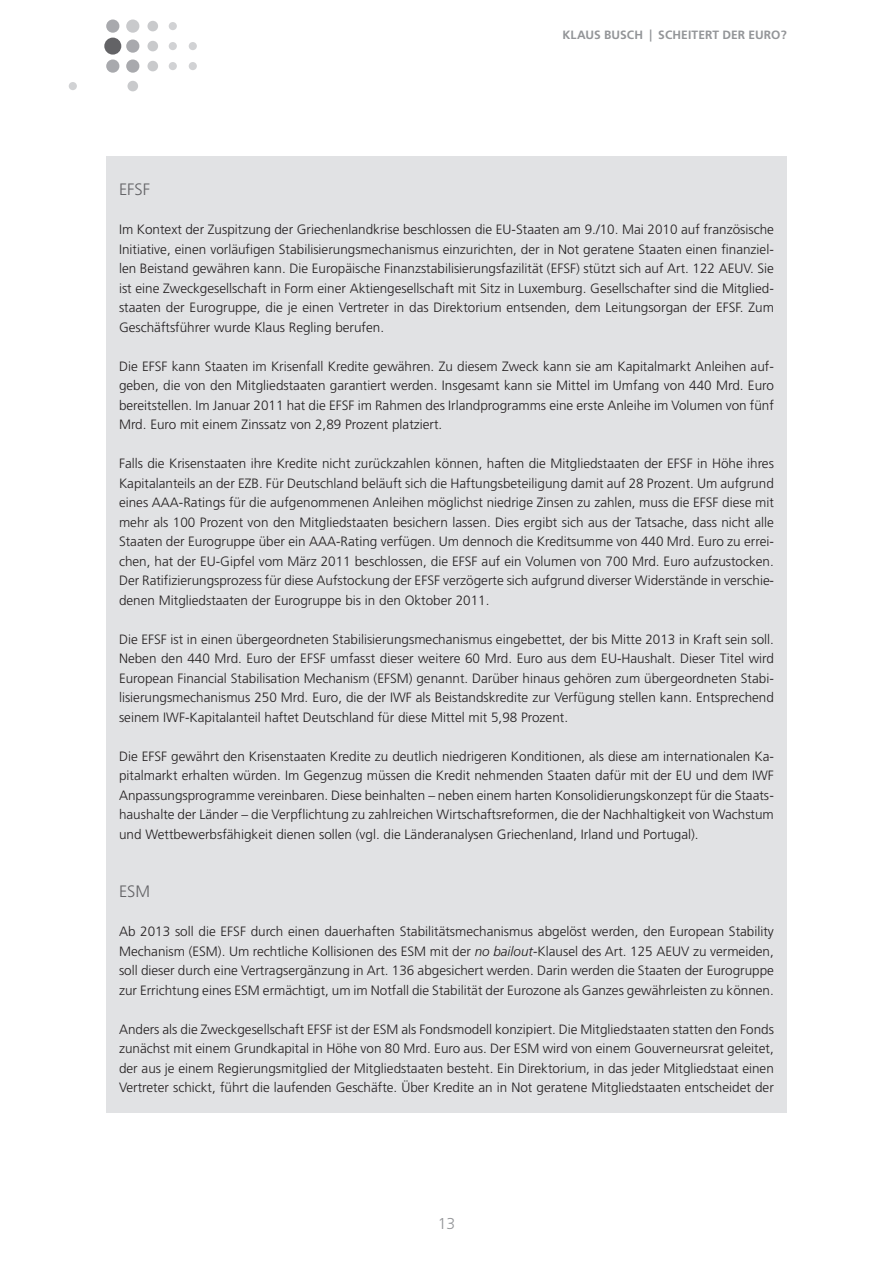
<style>
.page{position:relative;width:893px;height:1263px;background:#fff}
.page>*{position:absolute;margin:0;border:0;box-sizing:border-box;transform-origin:0 0}
.t1{font:300 16.5px "Frutiger CE";color:#636366}
.t2{font:300 15.75px "Frutiger CE";color:#939598}
.t3{font:300 13.5px/19.5px "Frutiger CE";color:#231f20;text-align:justify}
.t4{font:700 12px "Frutiger CE";letter-spacing:.005em;color:#939598}
.s1{font-style:italic}
</style>
<div class="page">
<div style="left:104px;top:38px;width:17px;height:17px;background:#636366;border-radius:50%"></div>
<div style="left:69px;top:82px;width:8px;height:8px;background:#d1d2d4;border-radius:50%"></div>
<div style="left:127px;top:81px;width:11px;height:10px;background:#c9cacc;border-radius:50%"></div>
<div style="left:169px;top:22px;width:8px;height:8px;background:#d1d2d4;border-radius:50%"></div>
<div style="left:147px;top:21px;width:11px;height:10px;background:#c9cacc;border-radius:50%"></div>
<div style="left:189px;top:42px;width:8px;height:8px;background:#d1d2d4;border-radius:50%"></div>
<div style="left:169px;top:42px;width:8px;height:8px;background:#d1d2d4;border-radius:50%"></div>
<div style="left:147px;top:41px;width:11px;height:10px;background:#c9cacc;border-radius:50%"></div>
<div style="left:189px;top:62px;width:8px;height:8px;background:#d1d2d4;border-radius:50%"></div>
<div style="left:169px;top:62px;width:8px;height:8px;background:#d1d2d4;border-radius:50%"></div>
<div style="left:147px;top:61px;width:11px;height:10px;background:#c9cacc;border-radius:50%"></div>
<div style="left:126px;top:20px;width:13px;height:13px;background:#c9cacc;border-radius:50%"></div>
<div style="left:106px;top:20px;width:13px;height:13px;background:#a8a9ad;border-radius:50%"></div>
<div style="left:126px;top:39px;width:13px;height:14px;background:#a8a9ad;border-radius:50%"></div>
<div style="left:126px;top:59px;width:13px;height:14px;background:#a8a9ad;border-radius:50%"></div>
<div style="left:106px;top:59px;width:13px;height:14px;background:#a8a9ad;border-radius:50%"></div>
<div style="left:106px;top:156px;width:681px;height:957px;background:#e1e2e4"></div>
<p class="t4" style="left:562px;top:28px;width:17px">KLAUS</p>
<p class="t4" style="left:604px;top:28px;width:16px">BUSCH</p>
<p class="t4" style="left:649px;top:28px;width:24px">| SCHEITE</p>
<p class="t4" style="left:705px;top:28px;width:83px">RT DER EURO?</p>
<p class="t1" style="left:119px;top:180px;width:33px">EFSF</p>
<p class="t3" style="left:119px;top:219px;width:656px">Im Kontext der Zuspitzung der Griechenlandkrise beschlossen die EU-Staaten am 9./10. Mai 2010 auf französische Initiative, einen vorläufigen Stabilisierungsmechanismus einzurichten, der in Not geratene Staaten einen finanziel&shy;len Beistand gewähren kann. Die Europäische Finanzstabilisierungsfazilität (EFSF) stützt sich auf Art. 122 AEUV. Sie ist eine Zweckgesellschaft in Form einer Aktiengesellschaft mit Sitz in Luxemburg. Gesellschafter sind die Mitglied&shy;staaten der Eurogruppe, die je einen Vertreter in das Direktorium entsenden, dem Leitungsorgan der EFSF. Zum Geschäftsführer wurde Klaus Regling berufen.</p>
<p class="t3" style="left:119px;top:356px;width:656px">Die EFSF kann Staaten im Krisenfall Kredite gewähren. Zu diesem Zweck kann sie am Kapitalmarkt Anleihen auf&shy;geben, die von den Mitgliedstaaten garantiert werden. Insgesamt kann sie Mittel im Umfang von 440 Mrd. Euro bereitstellen. Im Januar 2011 hat die EFSF im Rahmen des Irlandprogramms eine erste Anleihe im Volumen von fünf Mrd. Euro mit einem Zinssatz von 2,89 Prozent platziert.</p>
<p class="t3" style="left:119px;top:453px;width:656px">Falls die Krisenstaaten ihre Kredite nicht zurückzahlen können, haften die Mitgliedstaaten der EFSF in Höhe ihres Kapitalanteils an der EZB. Für Deutschland beläuft sich die Haftungsbeteiligung damit auf 28 Prozent. Um aufgrund eines AAA-Ratings für die aufgenommenen Anleihen möglichst niedrige Zinsen zu zahlen, muss die EFSF diese mit mehr als 100 Prozent von den Mitgliedstaaten besichern lassen. Dies ergibt sich aus der Tatsache, dass nicht alle Staaten der Eurogruppe über ein AAA-Rating verfügen. Um dennoch die Kreditsumme von 440 Mrd. Euro zu errei&shy;chen, hat der EU-Gipfel vom März 2011 beschlossen, die EFSF auf ein Volumen von 700 Mrd. Euro aufzustocken.<br>Der Ratifizierungsprozess für diese Aufstockung der EFSF verzögerte sich aufgrund diverser Widerstände in verschie&shy;denen Mitgliedstaaten der Eurogruppe bis in den Oktober 2011.</p>
<p class="t3" style="left:119px;top:629px;width:656px">Die EFSF ist in einen übergeordneten Stabilisierungsmechanismus eingebettet, der bis Mitte 2013 in Kraft sein soll.<br>Neben den 440 Mrd. Euro der EFSF umfasst dieser weitere 60 Mrd. Euro aus dem EU-Haushalt. Dieser Titel wird European Financial Stabilisation Mechanism (EFSM) genannt. Darüber hinaus gehören zum übergeordneten Stabi&shy;lisierungsmechanismus 250 Mrd. Euro, die der IWF als Beistandskredite zur Verfügung stellen kann. Entsprechend seinem IWF-Kapitalanteil haftet Deutschland für diese Mittel mit 5,98 Prozent.</p>
<p class="t3" style="left:119px;top:746px;width:656px">Die EFSF gewährt den Krisenstaaten Kredite zu deutlich niedrigeren Konditionen, als diese am internationalen Ka&shy;pitalmarkt erhalten würden. Im Gegenzug müssen die Kredit nehmenden Staaten dafür mit der EU und dem IWF Anpassungsprogramme vereinbaren. Diese beinhalten – neben einem harten Konsolidierungskonzept für die Staats&shy;haushalte der Länder – die Verpflichtung zu zahlreichen Wirtschaftsreformen, die der Nachhaltigkeit von Wachstum und Wettbewerbsfähigkeit dienen sollen (vgl. die Länderanalysen Griechenland, Irland und Portugal).</p>
<p class="t1" style="left:119px;top:882px;width:33px">ESM</p>
<p class="t3" style="left:119px;top:921px;width:656px">Ab 2013 soll die EFSF durch einen dauerhaften Stabilitätsmechanismus abgelöst werden, den European Stability Mechanism (ESM). Um rechtliche Kollisionen des ESM mit der <span class="s1">no bailout</span>-Klausel des Art. 125 AEUV zu vermeiden, soll dieser durch eine Vertragsergänzung in Art. 136 abgesichert werden. Darin werden die Staaten der Eurogruppe zur Errichtung eines ESM ermächtigt, um im Notfall die Stabilität der Eurozone als Ganzes gewährleisten zu können.</p>
<p class="t3" style="left:119px;top:1019px;width:656px">Anders als die Zweckgesellschaft EFSF ist der ESM als Fondsmodell konzipiert. Die Mitgliedstaaten statten den Fonds zunächst mit einem Grundkapital in Höhe von 80 Mrd. Euro aus. Der ESM wird von einem Gouverneursrat geleitet, der aus je einem Regierungsmitglied der Mitgliedstaaten besteht. Ein Direktorium, in das jeder Mitgliedstaat einen Vertreter schickt, führt die laufenden Geschäfte. Über Kredite an in Not geratene Mitgliedstaaten entscheidet der</p>
<p class="t2" style="left:438px;top:1214px;width:19px">13</p>
</div>
